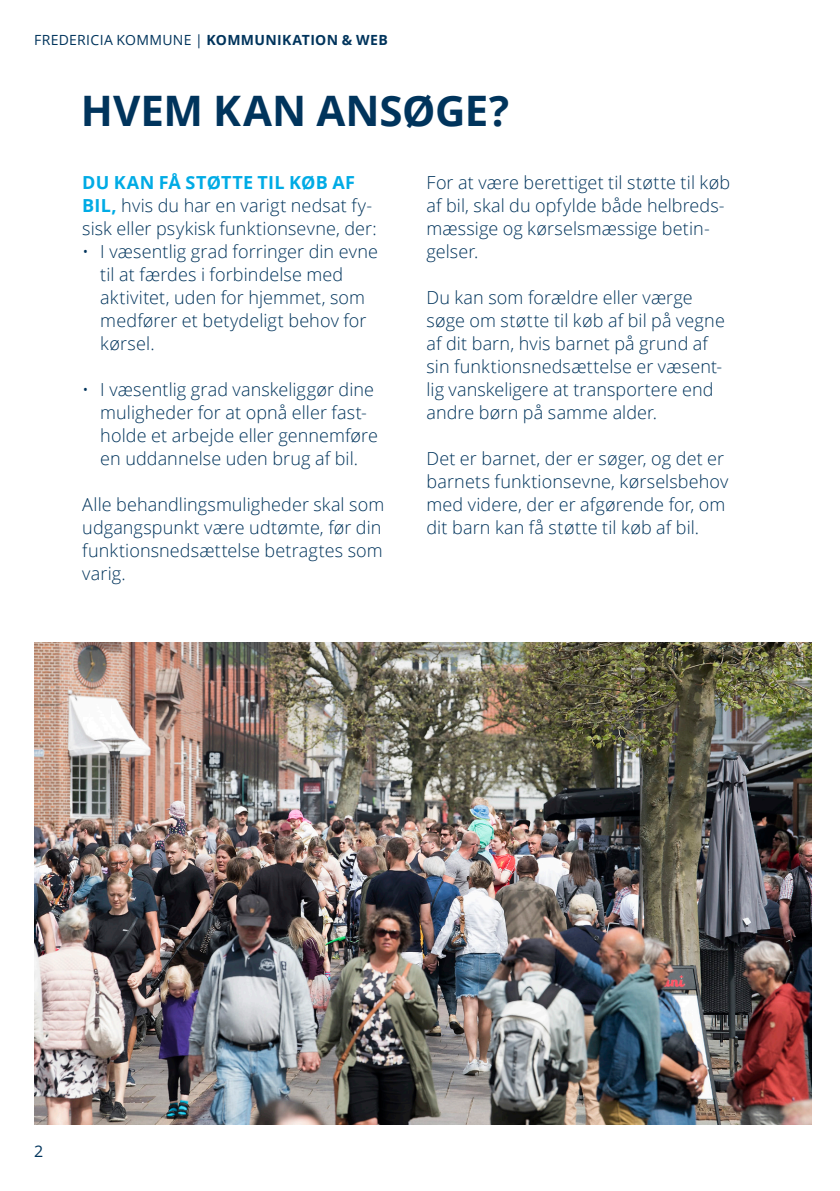
<style>
.page{position:relative;width:840px;height:1191px;background:#fff}
.page>*{position:absolute;margin:0;border:0;box-sizing:border-box;transform-origin:0 0}
.FK_rubrik_A5{font:700 42px "Open Sans";color:#00345c}
.FK_brød{font:300 18px/23px "Open Sans";letter-spacing:.005em;color:#00345c}
.t1{font:16px "Open Sans";color:#00345c}
.t2{font:14px "Open Sans";letter-spacing:.02em;color:#00345c}
.s1{font-weight:700}
.s2{font-weight:700;color:#00abe5}
</style>
<div class="page">
<img style="left:34px;top:642px;width:777px;height:482px">
<p class="t2" style="left:34px;top:30px;width:355px">FREDERICIA KOMMUNE | <span class="s1">KOMMUNIKATION &amp; WEB</span></p>
<p class="FK_rubrik_A5" style="left:81px;top:81px;width:429px">HVEM KAN ANSØGE?</p>
<p class="FK_brød" style="left:82px;top:170px;width:296px"><span class="s2">DU KAN FÅ STØTTE TIL KØB AF<br>BIL,</span> hvis du har en varigt nedsat fy&shy;sisk eller psykisk funktionsevne, der:</p>
<p class="FK_brød" style="left:100px;top:239px;width:279px;text-indent:-18px">• I væsentlig grad forringer din evne til at færdes i forbindelse med aktivitet, uden for hjemmet, som medfører et betydeligt behov for kørsel.</p>
<p class="FK_brød" style="left:100px;top:377px;width:279px;text-indent:-18px">• I væsentlig grad vanskeliggør dine muligheder for at opnå eller fast&shy;holde et arbejde eller gennemføre en uddannelse uden brug af bil.</p>
<p class="FK_brød" style="left:82px;top:492px;width:303px">Alle behandlingsmuligheder skal som udgangspunkt være udtømte, før din funktionsnedsættelse betragtes som varig.</p>
<p class="FK_brød" style="left:426px;top:170px;width:305px">For at være berettiget til støtte til køb af bil, skal du opfylde både helbreds&shy;mæssige og kørselsmæssige betin&shy;gelser.</p>
<p class="FK_brød" style="left:426px;top:285px;width:300px">Du kan som forældre eller værge søge om støtte til køb af bil på vegne af dit barn, hvis barnet på grund af</p>
<p class="FK_brød" style="left:426px;top:354px;width:297px">sin funktionsnedsættelse er væsent&shy;lig vanskeligere at transportere end andre børn på samme alder.</p>
<p class="FK_brød" style="left:426px;top:446px;width:303px">Det er barnet, der er søger, og det er barnets funktionsevne, kørselsbehov med videre, der er afgørende for, om dit barn kan få støtte til køb af bil.</p>
<p class="t1" style="left:34px;top:1140px;width:11px">2</p>
</div>
